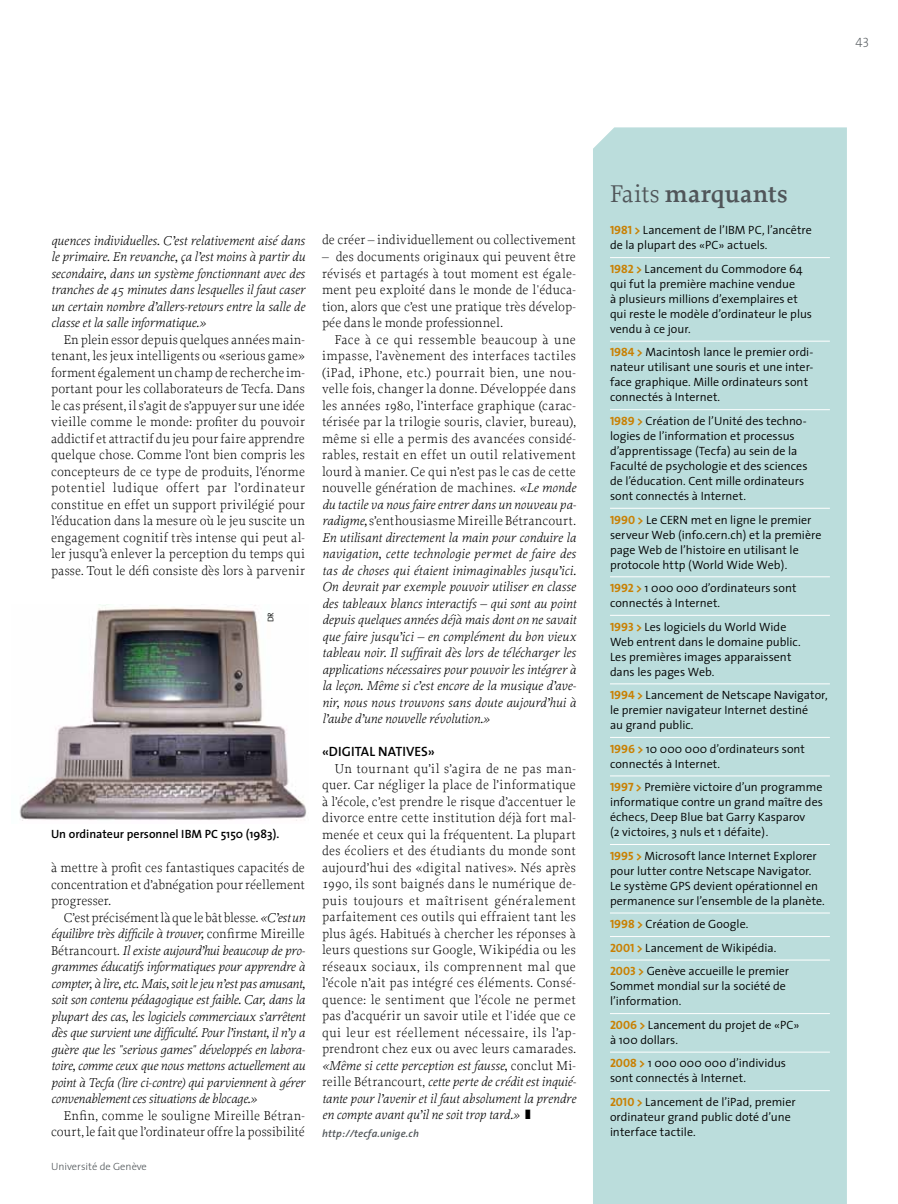
<style>
.page{position:relative;width:898px;height:1204px;background:#fff}
.page>*{position:absolute;margin:0;border:0;box-sizing:border-box;transform-origin:0 0}
.t1{font:600 25.5px "Proforma";letter-spacing:.005em;color:#505559}
.t2{font:300 13.5px/16.5px "Proforma";letter-spacing:.005em;color:#000;text-align:justify}
.t3{font:italic 300 13.5px/16.5px "Proforma";color:#000;text-align:justify}
.t4{font:600 13.5px "The Sans";color:#000}
.t5{font:13.5px "The Sans Extra Light Caps";color:#505559}
.t6{font:300 12px/15px "The Sans";letter-spacing:.005em;color:#000}
.t7{font:600 12px "The Sans";color:#000}
.t8{font:italic 600 10.5px "The Sans";letter-spacing:.015em;color:#505559}
.t9{font:300 10.5px "The Sans";color:#505559}
.t10{font:300 8.25px "The Sans";color:#000}
.s1{font-style:normal}
.s2{font-style:italic}
.s3{font-weight:400}
.s4{font-family:"The Sans Bold Caps";font-weight:400;color:#c98002}
.s5{font-weight:700;color:#c98002}
</style>
<div class="page">
<div style="left:593px;top:127px;width:253px;height:1076px;background:#bbdddc"></div>
<img style="left:19px;top:604px;width:288px;height:217px">
<hr style="left:609px;top:257px;width:220px;height:1px;background:#fff">
<hr style="left:609px;top:341px;width:220px;height:1px;background:#fff">
<hr style="left:609px;top:409px;width:220px;height:1px;background:#fff">
<hr style="left:609px;top:508px;width:220px;height:1px;background:#fff">
<hr style="left:609px;top:576px;width:220px;height:1px;background:#fff">
<hr style="left:609px;top:615px;width:220px;height:1px;background:#fff">
<hr style="left:609px;top:683px;width:220px;height:1px;background:#fff">
<hr style="left:609px;top:737px;width:220px;height:1px;background:#fff">
<hr style="left:609px;top:775px;width:220px;height:1px;background:#fff">
<hr style="left:609px;top:844px;width:220px;height:1px;background:#fff">
<hr style="left:609px;top:912px;width:220px;height:1px;background:#fff">
<hr style="left:609px;top:936px;width:220px;height:1px;background:#fff">
<hr style="left:609px;top:959px;width:220px;height:1px;background:#fff">
<hr style="left:609px;top:1013px;width:220px;height:1px;background:#fff">
<hr style="left:609px;top:1051px;width:220px;height:1px;background:#fff">
<hr style="left:609px;top:1090px;width:220px;height:1px;background:#fff">
<p class="t5" style="left:855px;top:31px;width:16px">43</p>
<p class="t3" style="left:51px;top:232px;width:255px">quences individuelles. C’est relativement aisé dans le primaire. En revanche, ça l’est moins à partir du secondaire, dans un système fonctionnant avec des tranches de 45 minutes dans lesquelles il faut caser un certain nombre d’allers-retours entre la salle de classe et la salle informatique.»</p>
<p class="t2" style="left:51px;top:331px;width:255px;text-indent:13px">En plein essor depuis quelques années main&shy;tenant, les jeux intelligents ou «serious game» forment également un champ de recherche im&shy;portant pour les collaborateurs de Tecfa. Dans le cas présent, il s’agit de s’appuyer sur une idée vieille comme le monde: profiter du pouvoir addictif et attractif du jeu pour faire apprendre quelque chose. Comme l’ont bien compris les concepteurs de ce type de produits, l’énorme potentiel ludique offert par l’ordinateur constitue en effet un support privilégié pour l’éducation dans la mesure où le jeu suscite un engagement cognitif très intense qui peut al&shy;ler jusqu’à enlever la perception du temps qui passe. Tout le défi consiste dès lors à parvenir</p>
<p class="t10" style="left:264px;top:622px;width:12px;rotate:-90deg">DR</p>
<p class="t7" style="left:51px;top:823px;width:230px">Un ordinateur personnel IBM PC 5150 (1983).</p>
<p class="t2" style="left:51px;top:859px;width:255px">à mettre à profit ces fantastiques capacités de concentration et d’abnégation pour réellement progresser.</p>
<p class="t3" style="left:51px;top:908px;width:255px;text-indent:13px"><span class="s1">C’est précisément là que le bât blesse.</span> «C’est un équilibre très difficile à trouver, <span class="s1">confirme Mireille Bétrancourt.</span> Il existe aujourd’hui beaucoup de pro&shy;grammes éducatifs informatiques pour apprendre à compter, à lire, etc. Mais, soit le jeu n’est pas amusant, soit son contenu pédagogique est faible. Car, dans la plupart des cas, les logiciels commerciaux s’arrêtent dès que survient une difficulté. Pour l’instant, il n’y a guère que les "serious games" développés en labora&shy;toire, comme ceux que nous mettons actuellement au point à Tecfa (lire ci-contre) qui parviennent à gérer convenablement ces situations de blocage.»</p>
<p class="t2" style="left:51px;top:1106px;width:255px;text-align:right">Enfin, comme le souligne Mireille Bétran&shy;court, le fait que l’ordinateur offre la possibilité</p>
<p class="t9" style="left:51px;top:1157px;width:97px">Université de Genève</p>
<p class="t2" style="left:322px;top:232px;width:255px">de créer – individuellement ou collectivement</p>
<p class="t2" style="left:322px;top:248px;width:255px">– des documents originaux qui peuvent être révisés et partagés à tout moment est égale&shy;ment peu exploité dans le monde de l'éduca&shy;tion, alors que c’est une pratique très dévelop&shy;pée dans le monde professionnel.</p>
<p class="t3" style="left:322px;top:330px;width:255px;text-indent:13px"><span class="s1">Face à ce qui ressemble beaucoup à une impasse, l’avènement des interfaces tactiles (iPad, iPhone, etc.) pourrait bien, une nou&shy;velle fois, changer la donne. Développée dans les années 1980, l’interface graphique (carac&shy;térisée par la trilogie souris, clavier, bureau), même si elle a permis des avancées considé&shy;rables, restait en effet un outil relativement lourd à manier. Ce qui n’est pas le cas de cette nouvelle génération de machines.</span> «Le monde du tactile va nous faire entrer dans un nouveau pa&shy;radigme, <span class="s1">s’enthousiasme Mireille Bétrancourt.<br></span>En utilisant directement la main pour conduire la navigation, cette technologie permet de faire des tas de choses qui étaient inimaginables jusqu’ici.<br>On devrait par exemple pouvoir utiliser en classe des tableaux blancs interactifs – qui sont au point depuis quelques années déjà mais dont on ne savait que faire jusqu’ici – en complément du bon vieux tableau noir. Il suffirait dès lors de télécharger les applications nécessaires pour pouvoir les intégrer à la leçon. Même si c’est encore de la musique d’ave&shy;nir, nous nous trouvons sans doute aujourd’hui à l’aube d’une nouvelle révolution.»</p>
<p class="t4" style="left:322px;top:740px;width:15px">«digital</p>
<p class="t4" style="left:378px;top:740px;width:8px">natives</p>
<p class="t4" style="left:427px;top:740px;width:9px">»</p>
<p class="t2" style="left:322px;top:759px;width:255px;text-indent:13px">Un tournant qu’il s’agira de ne pas man&shy;quer. Car négliger la place de l’informatique à l’école, c’est prendre le risque d’accentuer le divorce entre cette institution déjà fort mal&shy;menée et ceux qui la fréquentent. La plupart des écoliers et des étudiants du monde sont aujourd’hui des «digital natives». Nés après 1990, ils sont baignés dans le numérique de&shy;puis toujours et maîtrisent généralement parfaitement ces outils qui effraient tant les plus âgés. Habitués à chercher les réponses à leurs questions sur Google, Wikipédia ou les réseaux sociaux, ils comprennent mal que l’école n’ait pas intégré ces éléments. Consé&shy;quence: le sentiment que l’école ne permet pas d’acquérir un savoir utile et l'idée que ce qui leur est réellement nécessaire, ils l’ap&shy;prendront chez eux ou avec leurs camarades. <span class="s2">«Même si cette perception est fausse,</span> conclut Mi&shy;reille Bétrancourt, <span class="s2">cette perte de crédit est inquié&shy;tante pour l’avenir et il faut absolument la prendre en compte avant qu’il ne soit trop tard.»</span> ❚</p>
<p class="t8" style="left:322px;top:1124px;width:98px">http://tecfa.unige.ch</p>
<h1 class="t1" style="left:609px;top:178px;width:179px"><span class="s3">Faits</span> marquants</h1>
<p class="t6" style="left:609px;top:222px;width:203px"><span class="s4">1981</span> <span class="s5">&gt;</span> Lancement de l’I BM PC, l’ancêtre de la plupart des «PC» actuels.</p>
<p class="t6" style="left:609px;top:261px;width:203px"><span class="s4">1982</span> <span class="s5">&gt;</span> Lancement du Commodore 64 qui fut la première machine vendue<br>à plusieurs millions d’exemplaires et qui reste le modèle d’ordinateur le plus vendu à ce jour.</p>
<p class="t6" style="left:609px;top:344px;width:205px"><span class="s4">1984</span> <span class="s5">&gt;</span> Macintosh lance le premier ordi&shy;nateur utilisant une souris et une inter&shy;face graphique. Mille ordinateurs sont connectés à I nternet.</p>
<p class="t6" style="left:609px;top:413px;width:199px"><span class="s4">1989</span> <span class="s5">&gt;</span> Création de l’U nité des techno&shy;logies de l’information et processus d’apprentissage (Tecfa) au sein de la Faculté de psychologie et des sciences de l’éducation. Cent mille ordinateurs sont connectés à I nternet.</p>
<p class="t6" style="left:609px;top:511px;width:213px"><span class="s4">1990</span> <span class="s5">&gt;</span> Le CERN met en ligne le premier serveur Web (info.cern.ch) et la première page Web de l’histoire en utilisant le protocole http (World Wide Web).</p>
<p class="t6" style="left:609px;top:580px;width:188px"><span class="s4">1992</span> <span class="s5">&gt;</span> 1 000 000 d’ordinateurs sont connectés à I nternet.</p>
<p class="t6" style="left:609px;top:618px;width:192px"><span class="s4">1993</span> <span class="s5">&gt;</span> Les logiciels du World Wide<br>Web entrent dans le domaine public.<br>Les premières images apparaissent dans les pages Web.</p>
<p class="t6" style="left:609px;top:687px;width:219px"><span class="s4">1994</span> <span class="s5">&gt;</span> Lancement de N etscape N avigator, le premier navigateur I nternet destiné<br>au grand public.</p>
<p class="t6" style="left:609px;top:740px;width:196px"><span class="s4">1996</span> <span class="s5">&gt;</span> 10 000 000 d’ordinateurs sont connectés à I nternet.</p>
<p class="t6" style="left:609px;top:779px;width:214px"><span class="s4">1997</span> <span class="s5">&gt;</span> Première victoire d’un programme informatique contre un grand maître des échecs, Deep Blue bat Garry Kasparov<br>(2 victoires, 3 nuls et 1 défaite).</p>
<p class="t6" style="left:609px;top:847px;width:216px"><span class="s4">1995</span> <span class="s5">&gt;</span> Microsoft lance I nternet Explorer pour lutter contre N etscape N avigator.<br>Le système GPS devient opérationnel en permanence sur l’ensemble de la planète.</p>
<p class="t6" style="left:609px;top:912px;width:180px;line-height:23.5px"><span class="s4">1998</span> <span class="s5">&gt;</span> Création de Google.<br><span class="s4">2001</span> <span class="s5">&gt;</span> Lancement de Wikipédia.<br><span class="s4">2003</span> <span class="s5">&gt;</span> Genève accueille le premier</p>
<p class="t6" style="left:609px;top:978px;width:177px">Sommet mondial sur la société de l’information.</p>
<p class="t6" style="left:609px;top:1016px;width:191px"><span class="s4">2006</span> <span class="s5">&gt;</span> Lancement du projet de «PC» à 100 dollars.</p>
<p class="t6" style="left:609px;top:1055px;width:177px"><span class="s4">2008</span> <span class="s5">&gt;</span> 1 000 000 000 d’individus sont connectés à I nternet.</p>
<p class="t6" style="left:609px;top:1093px;width:187px"><span class="s4">2010</span> <span class="s5">&gt;</span> Lancement de l’iPad, premier ordinateur grand public doté d’une interface tactile.</p>
</div>
